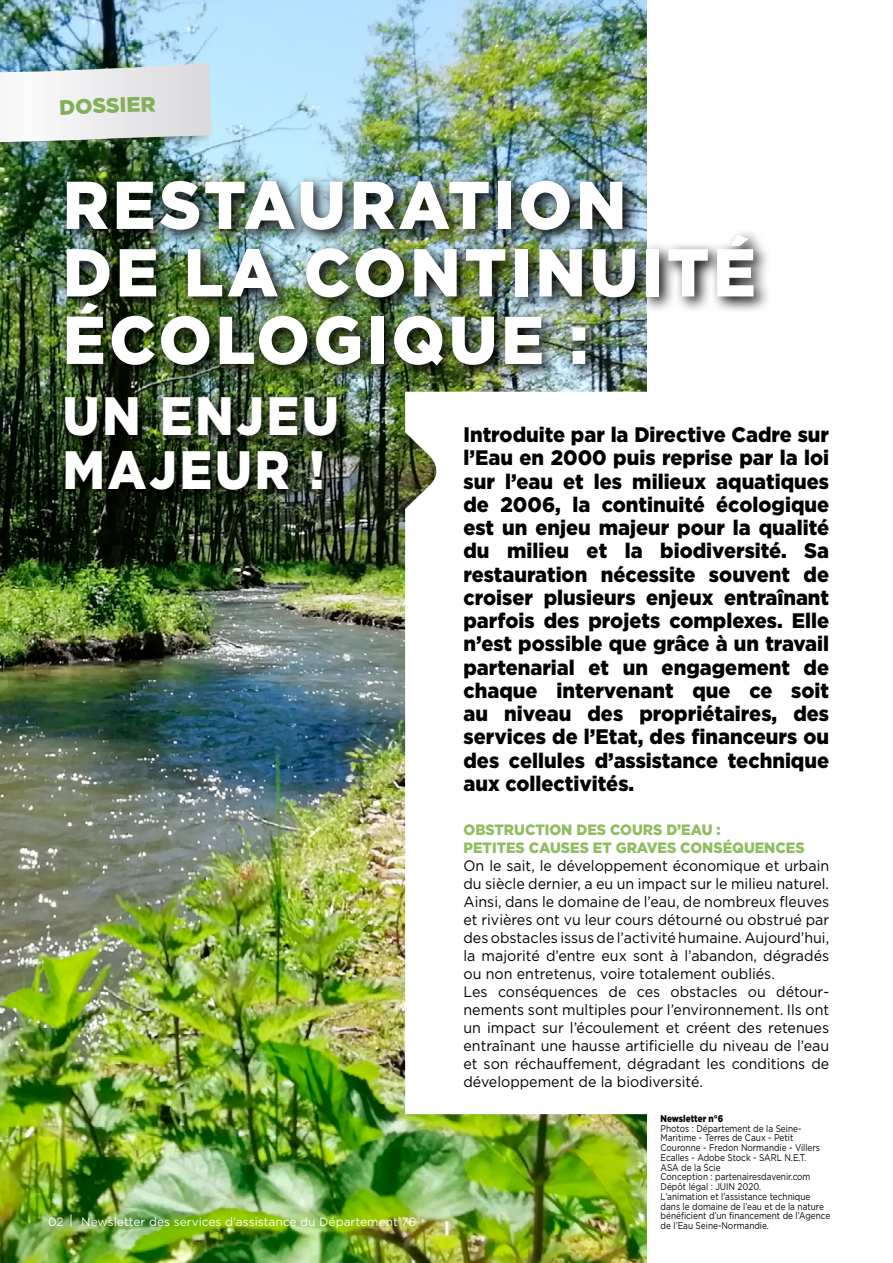
<style>
.page{position:relative;width:893px;height:1263px;background:#fff}
.page>*{position:absolute;margin:0;border:0;box-sizing:border-box;transform-origin:0 0}
.t1{font:900 67.5px/67.5px "Gotham";letter-spacing:.06em;color:#fff;scale:.95 1}
.t2{font:900 54px/54px "Gotham";letter-spacing:.06em;color:#fff;scale:.9 1}
.t3{font:900 21px/23.2px "Gotham";color:#000;text-align:justify;scale:.95 1}
.t4{font:900 21px "Gotham";color:#83af58}
.t5{font:15px/18px "Gotham";color:#000;text-align:justify;scale:.95 1}
.t6{font:900 15px/18px "Gotham";color:#91bc61;scale:.95 1}
.t7{font:12px "Gotham";color:#fff}
.t8{font:9.75px/9.8px "Gotham";color:#000;scale:.85 1}
.t9{font:900 9.75px "Gotham";color:#000;scale:.85 1}
</style>
<div class="page">
<img style="left:0;top:0;width:646px;height:1263px">
<svg style="left:405px;top:507px;width:241px;height:607px"></svg>
<div style="left:66px;top:1211px;width:20px;height:29px;background:#000;opacity:.3"></div>
<svg style="left:71px;top:1214px;width:1px;height:12px"></svg>
<img style="left:57px;top:174px;width:711px;height:333px">
<img style="left:0;top:62px;width:212px;height:95px">
<p class="t4" style="left:59px;top:93px;width:98px;rotate:-2deg">DOSSIER</p>
<p class="t1" style="left:63px;top:171px;width:731px">RESTAURATION<br>DE LA CONTINUITÉ<br>ÉCOLOGIQUE :</p>
<p class="t2" style="left:63px;top:389px;width:308px">UN ENJEU<br>MAJEUR !</p>
<p class="t3" style="left:463px;top:423px;width:386px">Introduite par la Directive Cadre sur l’Eau en 2000 puis reprise par la loi sur l’eau et les milieux aquatiques de 2006, la continuité écologique est un enjeu majeur pour la qualité du milieu et la biodiversité. Sa restauration nécessite souvent de croiser plusieurs enjeux entraînant parfois des projets complexes. Elle n’est possible que grâce à un travail partenarial et un engagement de chaque intervenant que ce soit au niveau des propriétaires, des services de l’Etat, des financeurs ou des cellules d’assistance technique aux collectivités.</p>
<p class="t6" style="left:463px;top:821px;width:361px">OBSTRUCTION DES COURS D’EAU :<br>PETITES CAUSES ET GRAVES CONSÉQUENCES</p>
<p class="t5" style="left:463px;top:857px;width:386px">On le sait, le développement économique et urbain du siècle dernier, a eu un impact sur le milieu naturel.<br>Ainsi, dans le domaine de l’eau, de nombreux fleuves et rivières ont vu leur cours détourné ou obstrué par des obstacles issus de l’activité humaine. Aujourd’hui, la majorité d’entre eux sont à l’abandon, dégradés ou non entretenus, voire totalement oubliés.</p>
<p class="t5" style="left:463px;top:983px;width:386px">Les conséquences de ces obstacles ou détour&shy;nements sont multiples pour l’environnement. Ils ont un impact sur l’écoulement et créent des retenues entraînant une hausse artificielle du niveau de l’eau et son réchauffement, dégradant les conditions de développement de la biodiversité.</p>
<p class="t7" style="left:48px;top:1214px;width:17px">02</p>
<p class="t7" style="left:81px;top:1213px;width:336px">Newsletter des services d’assistance du Département 76</p>
<p class="t9" style="left:661px;top:1112px;width:75px">Newsletter n°6</p>
<p class="t8" style="left:661px;top:1123px;width:189px">Photos : Département de la Seine-<br>Maritime - Terres de Caux - Petit<br>Couronne - Fredon Normandie - Villers<br>Ecalles - Adobe Stock - SARL N.E.T.<br>ASA de la Scie</p>
<p class="t8" style="left:661px;top:1172px;width:178px">Conception : partenairesdavenir.com</p>
<p class="t8" style="left:661px;top:1182px;width:120px">Dépôt légal : JUIN 2020.</p>
<p class="t8" style="left:661px;top:1191px;width:201px">L’animation et l’assistance technique dans le domaine de l’eau et de la nature bénéficient d’un financement de l’Agence de l’Eau Seine-Normandie.</p>
</div>
